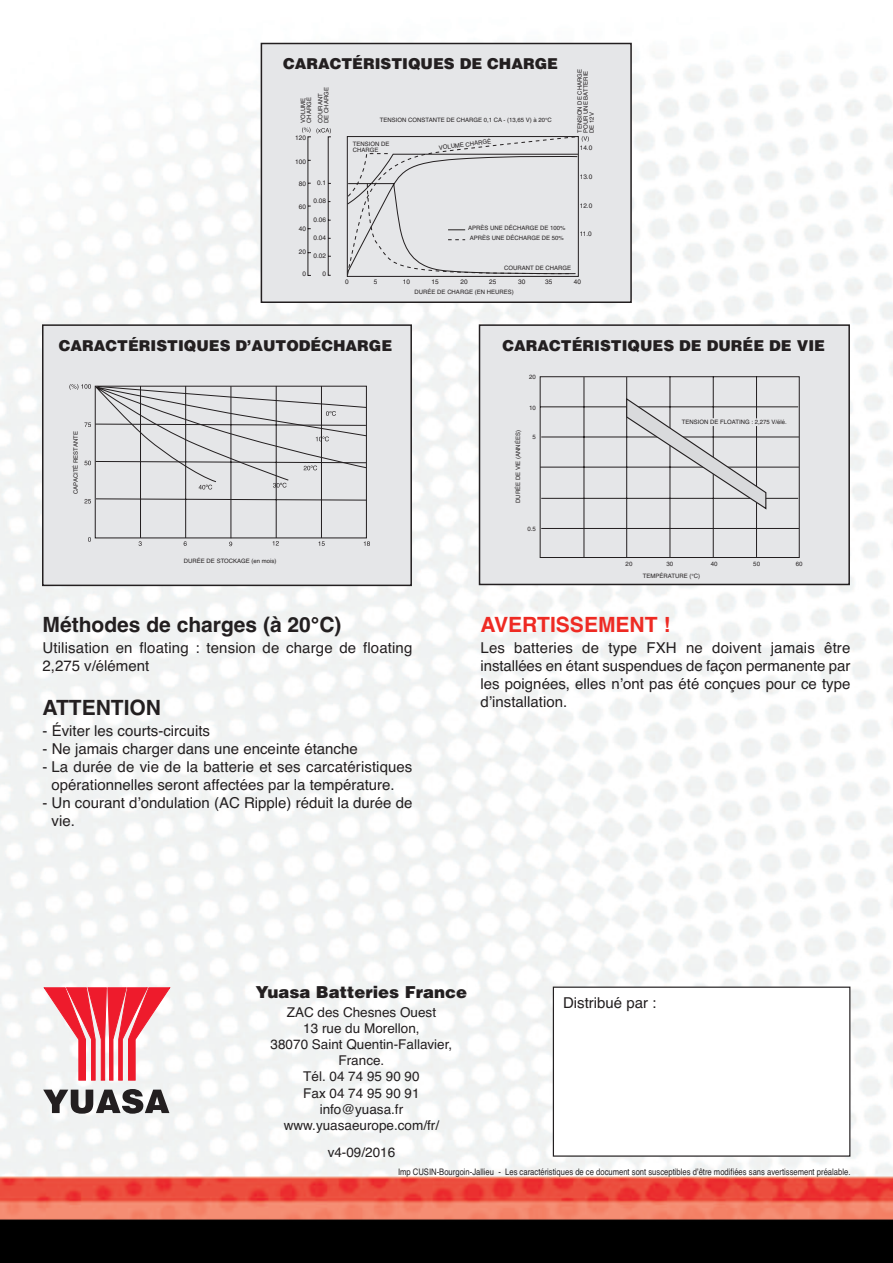
<style>
.page{position:relative;width:893px;height:1263px;background:#fff}
.page>*{position:absolute;margin:0;border:0;box-sizing:border-box;transform-origin:0 0}
.t1{font:700 21px "Helvetica";color:#231f20}
.t2{font:700 21px "Helvetica";color:#ee2a23}
.t3{font:900 16.5px "Helvetica";color:#231f20}
.t4{font:15px/18px "Helvetica";color:#231f20}
.t5{font:900 15px "Helvetica";color:#231f20}
.t6{font:13.5px/16.2px "Helvetica";color:#231f20;text-align:center}
.t7{font:9px "Helvetica";color:#231f20;scale:.85 1}
.t8{font:6.45px "Helvetica";color:#231f20}
.t9{font:6.15px "Helvetica";color:#231f20}
.t10{font:6px/6px "Helvetica";color:#231f20}
</style>
<div class="page">
<img style="left:0;top:42px;width:893px;height:1221px">
<svg style="left:43px;top:987px;width:127px;height:94px"></svg>
<svg style="left:43px;top:1089px;width:126px;height:25px"></svg>
<div style="left:553px;top:987px;width:297px;height:169px;background:#fff"></div>
<div style="left:553px;top:986px;width:297px;height:171px;border:1px solid #231f20"></div>
<div style="left:261px;top:43px;width:370px;height:259px;background:#e5e6e8"></div>
<svg style="left:302px;top:127px;width:8px;height:6px"></svg>
<svg style="left:316px;top:128px;width:15px;height:6px"></svg>
<div style="left:328px;top:136px;width:3px;height:140px;border:1px solid #231f20"></div>
<svg style="left:347px;top:136px;width:242px;height:139px"></svg>
<div style="left:261px;top:43px;width:371px;height:260px;border:2px solid #231f20"></div>
<div style="left:43px;top:325px;width:368px;height:260px;background:#e5e6e8"></div>
<svg style="left:69px;top:384px;width:301px;height:162px"></svg>
<div style="left:42px;top:324px;width:370px;height:262px;border:2px solid #231f20"></div>
<div style="left:479px;top:325px;width:370px;height:259px;background:#e5e6e8"></div>
<div style="left:479px;top:324px;width:371px;height:261px;border:2px solid #231f20"></div>
<svg style="left:540px;top:376px;width:260px;height:182px"></svg>
<svg style="left:625px;top:397px;width:142px;height:114px"></svg>
<p class="t5" style="left:283px;top:55px;width:276px">CARACTÉRISTIQUES DE CHARGE</p>
<p class="t10" style="left:300px;top:123px;width:27px;rotate:-90deg">VOLUME<br>CHARGÉ</p>
<p class="t10" style="left:318px;top:123px;width:37px;rotate:-90deg">COURANT<br>DE CHARGE</p>
<p class="t10" style="left:577px;top:133px;width:66px;rotate:-90deg">TENSION DE CHARGE<br>POUR UNE BATTERIE<br>DE 12V</p>
<p class="t10" style="left:380px;top:117px;width:174px">TENSION CONSTANTE DE CHARGE 0,1 CA - (13,65 V) à 20°C</p>
<p class="t10" style="left:438px;top:145px;width:54px;rotate:-7deg">VOLUME CHARGÉ</p>
<p class="t8" style="left:295px;top:135px;width:12px">120</p>
<p class="t8" style="left:295px;top:159px;width:12px">100</p>
<p class="t8" style="left:299px;top:181px;width:9px">80</p>
<p class="t8" style="left:299px;top:204px;width:9px">60</p>
<p class="t8" style="left:299px;top:226px;width:9px">40</p>
<p class="t8" style="left:299px;top:249px;width:9px">20</p>
<p class="t8" style="left:302px;top:272px;width:5px">0</p>
<p class="t10" style="left:353px;top:141px;width:38px">TENSION DE<br>CHARGE</p>
<p class="t8" style="left:580px;top:145px;width:14px">14.0</p>
<p class="t8" style="left:580px;top:174px;width:14px">13.0</p>
<p class="t8" style="left:580px;top:203px;width:14px">12.0</p>
<p class="t8" style="left:580px;top:232px;width:14px">11.0</p>
<p class="t8" style="left:317px;top:181px;width:11px">0.1</p>
<p class="t8" style="left:314px;top:199px;width:14px">0.08</p>
<p class="t8" style="left:314px;top:217px;width:14px">0.06</p>
<p class="t8" style="left:314px;top:235px;width:14px">0.04</p>
<p class="t8" style="left:314px;top:254px;width:14px">0.02</p>
<p class="t8" style="left:323px;top:272px;width:5px">0</p>
<p class="t10" style="left:468px;top:223px;width:99px;line-height:10.1px">APRÈS UNE DÉCHARGE DE 100%<br>APRÈS UNE DÉCHARGE DE 50%</p>
<p class="t10" style="left:504px;top:265px;width:68px">COURANT DE CHARGE</p>
<p class="t10" style="left:415px;top:289px;width:101px">DURÉE DE CHARGE (EN HEURES)</p>
<p class="t8" style="left:345px;top:279px;width:5px">0</p>
<p class="t8" style="left:374px;top:279px;width:5px">5</p>
<p class="t8" style="left:403px;top:279px;width:9px">10</p>
<p class="t8" style="left:432px;top:279px;width:9px">15</p>
<p class="t8" style="left:460px;top:279px;width:9px">20</p>
<p class="t8" style="left:489px;top:279px;width:9px">25</p>
<p class="t8" style="left:518px;top:279px;width:9px">30</p>
<p class="t8" style="left:545px;top:279px;width:9px">35</p>
<p class="t8" style="left:574px;top:279px;width:9px">40</p>
<p class="t5" style="left:59px;top:337px;width:335px">CARACTÉRISTIQUES D’AUTODÉCHARGE</p>
<p class="t5" style="left:503px;top:337px;width:324px">CARACTÉRISTIQUES DE DURÉE DE VIE</p>
<p class="t9" style="left:529px;top:374px;width:8px">20</p>
<p class="t9" style="left:529px;top:405px;width:8px">10</p>
<p class="t9" style="left:533px;top:435px;width:5px">5</p>
<p class="t10" style="left:682px;top:419px;width:106px">TENSION DE FLOATING : 2,275 V/élé.</p>
<p class="t10" style="left:515px;top:503px;width:74px;rotate:-90deg">DURÉE DE VIE (ANNÉES)</p>
<p class="t10" style="left:73px;top:494px;width:64px;rotate:-90deg">CAPACITÉ RESTANTE</p>
<p class="t10" style="left:184px;top:558px;width:94px">DURÉE DE STOCKAGE (en mois)</p>
<h1 class="t1" style="left:43px;top:613px;width:300px">Méthodes de charges (à 20°C)</h1>
<p class="t4" style="left:43px;top:639px;width:371px">Utilisation en floating : tension de charge de floating<br>2,275 v/élément</p>
<h1 class="t1" style="left:43px;top:696px;width:120px">ATTENTION</h1>
<p class="t4" style="left:43px;top:722px;width:169px">- Éviter les courts-circuits</p>
<p class="t4" style="left:43px;top:740px;width:317px">- Ne jamais charger dans une enceinte étanche</p>
<p class="t4" style="left:43px;top:758px;width:371px;text-align:center">- La durée de vie de la batterie et ses carcatéristiques opérationnelles seront affectées par la température.</p>
<p class="t4" style="left:52px;top:794px;width:362px;text-indent:-9px">- Un courant d’ondulation (AC Ripple) réduit la durée de vie.</p>
<p class="t9" style="left:527px;top:526px;width:10px">0.5</p>
<p class="t9" style="left:626px;top:562px;width:8px">20</p>
<p class="t9" style="left:666px;top:562px;width:8px">30</p>
<p class="t9" style="left:711px;top:562px;width:8px">40</p>
<p class="t9" style="left:753px;top:562px;width:8px">50</p>
<p class="t9" style="left:796px;top:562px;width:8px">60</p>
<p class="t10" style="left:643px;top:573px;width:59px">TEMPÉRATURE (°C)</p>
<h1 class="t2" style="left:480px;top:613px;width:191px">AVERTISSEMENT !</h1>
<p class="t4" style="left:480px;top:639px;width:371px;text-align:justify">Les batteries de type FXH ne doivent jamais être installées en étant suspendues de façon permanente par les poignées, elles n’ont pas été conçues pour ce type d’installation.</p>
<p class="t3" style="left:256px;top:983px;width:213px">Yuasa Batteries France</p>
<p class="t6" style="left:271px;top:1004px;width:183px">ZAC des Chesnes Ouest<br>13 rue du Morellon,<br>38070 Saint Quentin-Fallavier,<br>France.<br>Tél. 04 74 95 90 90<br>Fax 04 74 95 90 91 info@yuasa.fr www.yuasaeurope.com/fr/</p>
<p class="t6" style="left:328px;top:1144px;width:69px">v4-09/2016</p>
<p class="t7" style="left:398px;top:1167px;width:534px">Imp CUSIN-Bourgoin-Jallieu - Les caractéristiques de ce document sont susceptibles d’être modifiées sans avertissement préalable.</p>
<p class="t4" style="left:563px;top:994px;width:95px">Distribué par :</p>
</div>
